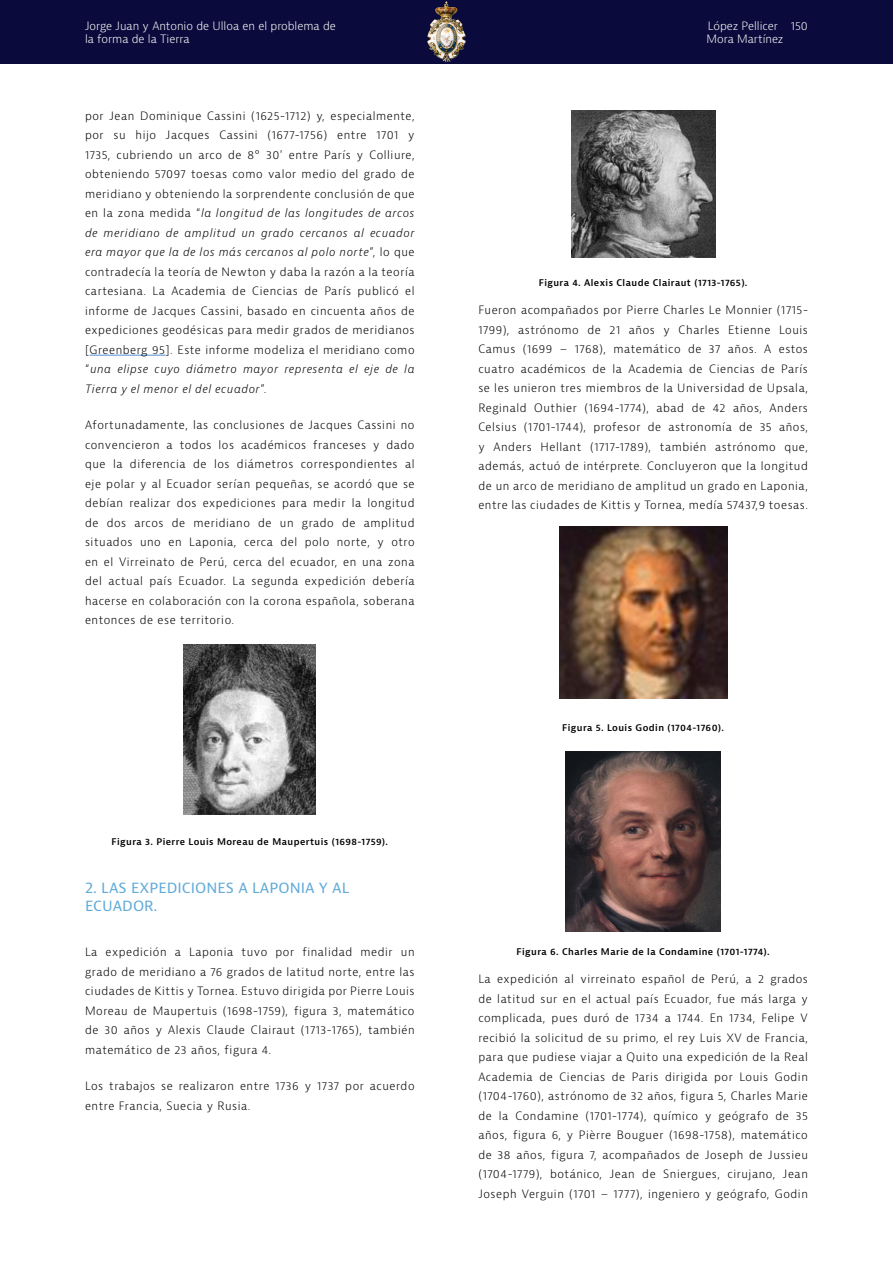
<style>
.page{position:relative;width:893px;height:1263px;background:#fff}
.page>*{position:absolute;margin:0;border:0;box-sizing:border-box;transform-origin:0 0}
.Subtítulos_Artículo{font:15px/18px "Bernina Sans";color:#62abd9}
.Body_Artículo_negro{font:300 11.25px/19.5px "Bernina Sans";letter-spacing:.05em;color:#000;text-align:justify}
.t1{font:300 11.25px/13.5px "Bernina Sans";color:#fff}
.Image_Footnote{font:600 9px "Bernina Sans";letter-spacing:.05em;color:#000}
.s1{font-style:italic}
</style>
<div class="page">
<div style="left:0;top:0;width:893px;height:64px;background:#0a0a3c"></div>
<img style="left:427px;top:2px;width:38px;height:60px">
<hr style="left:89px;top:355px;width:77px;height:1px;background:#558ed9">
<img style="left:184px;top:644px;width:132px;height:171px">
<img style="left:571px;top:111px;width:144px;height:146px">
<img style="left:559px;top:526px;width:168px;height:173px">
<img style="left:566px;top:751px;width:154px;height:181px">
<p class="t1" style="left:85px;top:19px;width:252px">Jorge Juan y Antonio de Ulloa en el problema de la forma de la Tierra</p>
<p class="t1" style="left:706px;top:19px;width:103px">López Pellicer 150<br>Mora Martínez</p>
<p class="Body_Artículo_negro" style="left:85px;top:106px;width:331px">por Jean Dominique Cassini (1625-1712) y, especialmente, por su hijo Jacques Cassini (1677-1756) entre 1701 y 1735, cubriendo un arco de 8° 30' entre París y Colliure, obteniendo 57097 toesas como valor medio del grado de meridiano y obteniendo la sorprendente conclusión de que en la zona medida “<span class="s1">la longitud de las longitudes de arcos de meridiano de amplitud un grado cercanos al ecuador era mayor que la de los más cercanos al polo norte</span>”, lo que contradecía la teoría de Newton y daba la razón a la teoría cartesiana. La Academia de Ciencias de París publicó el informe de Jacques Cassini, basado en cincuenta años de expediciones geodésicas para medir grados de meridianos [Greenberg 95]. Este informe modeliza el meridiano como “<span class="s1">una elipse cuyo diámetro mayor representa el eje de la Tierra y el menor el del ecuador</span>”.</p>
<p class="Body_Artículo_negro" style="left:85px;top:415px;width:331px">Afortunadamente, las conclusiones de Jacques Cassini no convencieron a todos los académicos franceses y dado que la diferencia de los diámetros correspondientes al eje polar y al Ecuador serían pequeñas, se acordó que se debían realizar dos expediciones para medir la longitud de dos arcos de meridiano de un grado de amplitud situados uno en Laponia, cerca del polo norte, y otro en el Virreinato de Perú, cerca del ecuador, en una zona del actual país Ecuador. La segunda expedición debería hacerse en colaboración con la corona española, soberana entonces de ese territorio.</p>
<p class="Image_Footnote" style="left:112px;top:836px;width:278px">Figura 3. Pierre Louis Moreau de Maupertuis (1698-1759).</p>
<p class="Subtítulos_Artículo" style="left:85px;top:879px;width:266px">2. LAS EXPEDICIONES A LAPONIA Y AL<br>ECUADOR.</p>
<p class="Body_Artículo_negro" style="left:85px;top:942px;width:331px">La expedición a Laponia tuvo por finalidad medir un grado de meridiano a 76 grados de latitud norte, entre las ciudades de Kittis y Tornea. Estuvo dirigida por Pierre Louis Moreau de Maupertuis (1698-1759), figura 3, matemático de 30 años y Alexis Claude Clairaut (1713-1765), también matemático de 23 años, figura 4.</p>
<p class="Body_Artículo_negro" style="left:85px;top:1076px;width:331px">Los trabajos se realizaron entre 1736 y 1737 por acuerdo entre Francia, Suecia y Rusia.</p>
<p class="Image_Footnote" style="left:539px;top:277px;width:210px">Figura 4. Alexis Claude Clairaut (1713-1765).</p>
<p class="Body_Artículo_negro" style="left:478px;top:300px;width:331px">Fueron acompañados por Pierre Charles Le Monnier (1715- 1799), astrónomo de 21 años y Charles Etienne Louis Camus (1699 – 1768), matemático de 37 años. A estos cuatro académicos de la Academia de Ciencias de París se les unieron tres miembros de la Universidad de Upsala, Reginald Outhier (1694-1774), abad de 42 años, Anders Celsius (1701-1744), profesor de astronomía de 35 años, y Anders Hellant (1717-1789), también astrónomo que, además, actuó de intérprete. Concluyeron que la longitud de un arco de meridiano de amplitud un grado en Laponia, entre las ciudades de Kittis y Tornea, medía 57437,9 toesas.</p>
<p class="Image_Footnote" style="left:562px;top:721px;width:163px">Figura 5. Louis Godin (1704-1760).</p>
<p class="Image_Footnote" style="left:517px;top:946px;width:255px">Figura 6. Charles Marie de la Condamine (1701-1774).</p>
<p class="Body_Artículo_negro" style="left:478px;top:969px;width:331px">La expedición al virreinato español de Perú, a 2 grados de latitud sur en el actual país Ecuador, fue más larga y complicada, pues duró de 1734 a 1744. En 1734, Felipe V recibió la solicitud de su primo, el rey Luis XV de Francia, para que pudiese viajar a Quito una expedición de la Real Academia de Ciencias de Paris dirigida por Louis Godin (1704-1760), astrónomo de 32 años, figura 5, Charles Marie de la Condamine (1701-1774), químico y geógrafo de 35 años, figura 6, y Pièrre Bouguer (1698-1758), matemático de 38 años, figura 7, acompañados de Joseph de Jussieu (1704-1779), botánico, Jean de Sniergues, cirujano, Jean Joseph Verguin (1701 – 1777), ingeniero y geógrafo, Godin</p>
</div>
